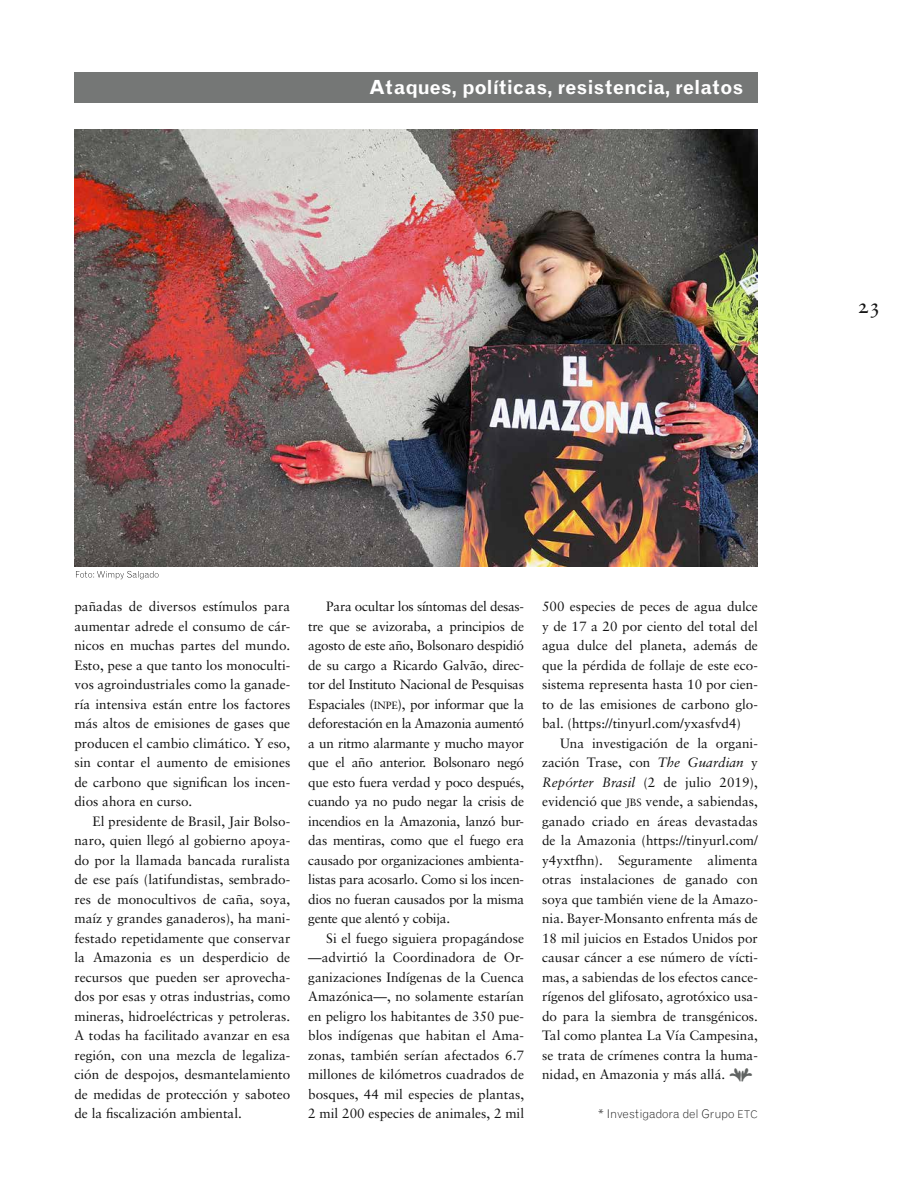
<style>
.page{position:relative;width:915px;height:1191px;background:#fff}
.page>*{position:absolute;margin:0;border:0;box-sizing:border-box;transform-origin:0 0}
.t1{font:21px "Sabon Roman SC";color:#121212}
.t2{font:700 19.5px "Grotesque";color:#fff}
.t3{font:13.5px/19.5px "Sabon";color:#121212;text-align:justify}
.t4{font:300 12px "Grotesque";letter-spacing:-.01em;color:#121212}
.s1{font-size:10.5px}
.s2{font-family:"Sabon Italic Os F"}
.s3{color:#606362}
</style>
<div class="page">
<div style="left:74px;top:72px;width:683px;height:30px;background:#757776"></div>
<img style="left:74px;top:130px;width:683px;height:436px">
<svg style="left:76px;top:571px;width:82px;height:8px"></svg>
<h2 class="t2" style="left:369px;top:75px;width:375px">Ataques, políticas, resistencia, relatos</h2>
<h1 class="t1" style="left:857px;top:293px;width:25px">23</h1>
<p class="t3" style="left:74px;top:597px;width:217px">pañadas de diversos estímulos para aumentar adrede el consumo de cár&shy;nicos en muchas partes del mundo.<br>Esto, pese a que tanto los monoculti&shy;vos agroindustriales como la ganade&shy;ría intensiva están entre los factores más altos de emisiones de gases que producen el cambio climático. Y eso, sin contar el aumento de emisiones de carbono que significan los incen&shy;dios ahora en curso.</p>
<p class="t3" style="left:74px;top:811px;width:217px;text-indent:18px">El presidente de Brasil, Jair Bolso&shy;naro, quien llegó al gobierno apoya&shy;do por la llamada bancada ruralista de ese país (latifundistas, sembrado&shy;res de monocultivos de caña, soya, maíz y grandes ganaderos), ha mani&shy;festado repetidamente que conservar la Amazonia es un desperdicio de recursos que pueden ser aprovecha&shy;dos por esas y otras industrias, como mineras, hidroeléctricas y petroleras.<br>A todas ha facilitado avanzar en esa región, con una mezcla de legaliza&shy;ción de despojos, desmantelamiento de medidas de protección y saboteo de la fiscalización ambiental.</p>
<p class="t3" style="left:308px;top:596px;width:217px;text-indent:18px">Para ocultar los síntomas del desas&shy;tre que se avizoraba, a principios de agosto de este año, Bolsonaro despidió de su cargo a Ricardo Galvão, direc&shy;tor del Instituto Nacional de Pesquisas Espaciales (<span class="s1">INPE</span>), por informar que la deforestación en la Amazonia aumentó a un ritmo alarmante y mucho mayor que el año anterior. Bolsonaro negó que esto fuera verdad y poco después, cuando ya no pudo negar la crisis de incendios en la Amazonia, lanzó bur&shy;das mentiras, como que el fuego era causado por organizaciones ambienta&shy;listas para acosarlo. Como si los incen&shy;dios no fueran causados por la misma gente que alentó y cobija.</p>
<p class="t3" style="left:308px;top:928px;width:217px;text-indent:18px">Si el fuego siguiera propagándose —advirtió la Coordinadora de Or&shy;ganizaciones Indígenas de la Cuenca Amazónica—, no solamente estarían en peligro los habitantes de 350 pue&shy;blos indígenas que habitan el Ama&shy;zonas, también serían afectados 6.7 millones de kilómetros cuadrados de bosques, 44 mil especies de plantas, 2 mil 200 especies de animales, 2 mil</p>
<p class="t3" style="left:542px;top:596px;width:217px">500 especies de peces de agua dulce y de 17 a 20 por ciento del total del agua dulce del planeta, además de que la pérdida de follaje de este eco&shy;sistema representa hasta 10 por cien&shy;to de las emisiones de carbono glo&shy;bal. (https://tinyurl.com/yxasfvd4)</p>
<p class="t3" style="left:542px;top:733px;width:217px;text-indent:18px">Una investigación de la organi&shy;zación Trase, con <span class="s2">The Guardian</span> y <span class="s2">Repórter Brasil</span> (2 de julio 2019), evidenció que <span class="s1">JBS</span> vende, a sabiendas, ganado criado en áreas devastadas de la Amazonia (https://tinyurl.com/ y4yxtfhn). Seguramente alimenta otras instalaciones de ganado con soya que también viene de la Amazo&shy;nia. Bayer-Monsanto enfrenta más de 18 mil juicios en Estados Unidos por causar cáncer a ese número de vícti&shy;mas, a sabiendas de los efectos cance&shy;rígenos del glifosato, agrotóxico usa&shy;do para la siembra de transgénicos.<br>Tal como plantea La Vía Campesina, se trata de crímenes contra la huma&shy;nidad, en Amazonia y más allá. <span class="s3">●</span></p>
<p class="t4" style="left:598px;top:1106px;width:161px">* Investigadora del Grupo <span class="s1">ETC</span></p>
</div>
